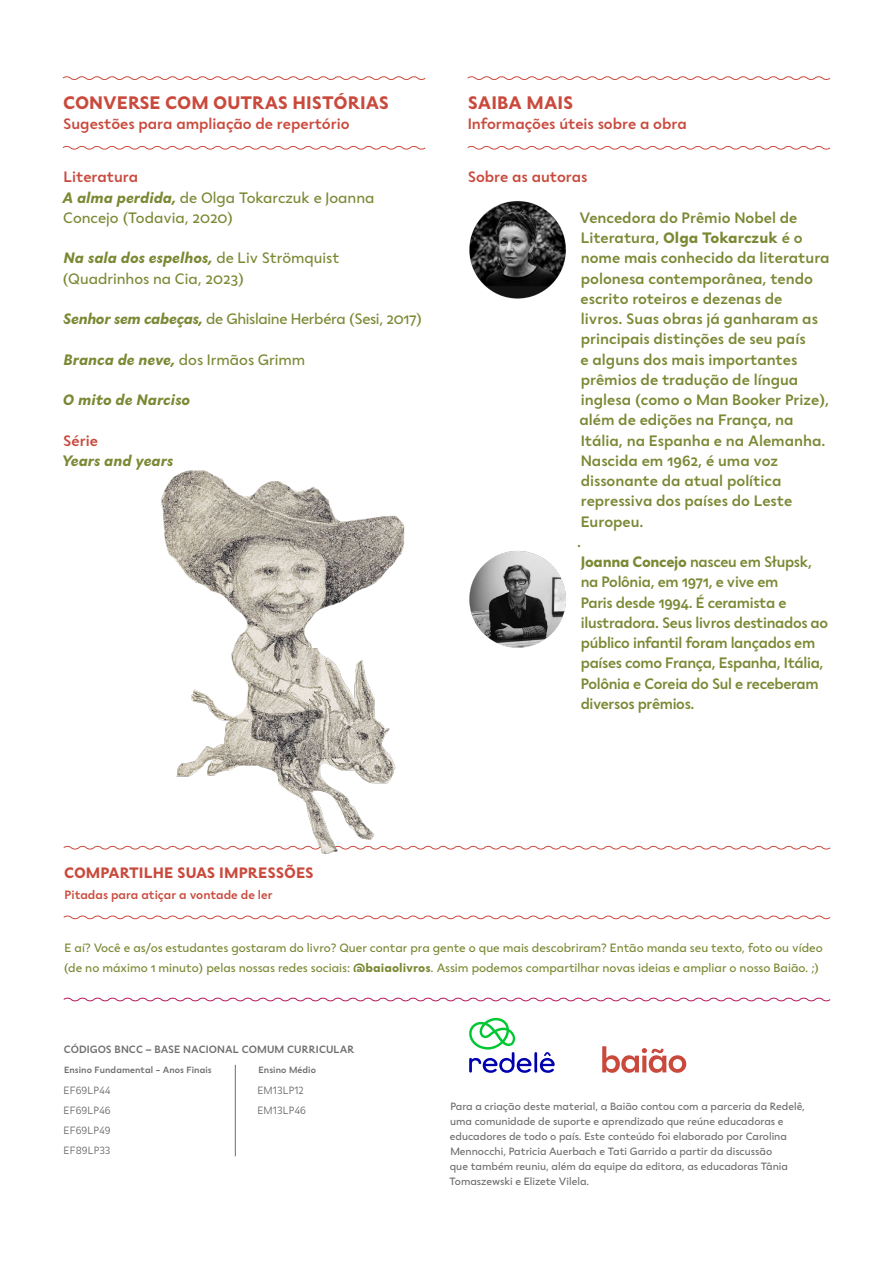
<style>
.page{position:relative;width:893px;height:1263px;background:#fff}
.page>*{position:absolute;margin:0;border:0;box-sizing:border-box;transform-origin:0 0}
.t1{font:700 18px "Seiva";color:#c94a3d}
.t2{font:500 15px/20.2px "Seiva";color:#7b8834}
.t3{font:15px/20.2px "Seiva";color:#7b8834}
.t4{font:500 15px "Seiva";color:#c94a3d}
.t5{font:15px "Seiva";letter-spacing:-.02em;color:#7b8834}
.t6{font:italic 700 15px "Seiva";color:#7b8834}
.t7{font:700 15px "Seiva";color:#c94a3d}
.t8{font:12px/20.2px "Seiva";color:#7b8834}
.t9{font:500 12px "Seiva";color:#c94a3d}
.t10{font:10.5px/15px "Seiva";color:#6d6d6d}
.t11{font:300 10.5px/20.2px "Seiva";letter-spacing:.01em;color:#6d6d6d;text-align:justify}
.t12{font:500 10.5px "Seiva";letter-spacing:.01em;color:#6d6d6d}
.t13{font:500 9px "Seiva";letter-spacing:.01em;color:#6d6d6d}
.s1{font-weight:500;color:#c94a3d}
.s2{font-weight:700;font-style:italic}
.s3{font-weight:700}
</style>
<div class="page">
<svg style="left:62px;top:76px;width:364px;height:4px"></svg>
<svg style="left:62px;top:146px;width:364px;height:4px"></svg>
<hr style="left:235px;top:1065px;width:1px;height:91px;background:#6d6d6d">
<svg style="left:467px;top:76px;width:364px;height:4px"></svg>
<svg style="left:467px;top:146px;width:364px;height:4px"></svg>
<img style="left:469px;top:201px;width:97px;height:98px">
<img style="left:469px;top:550px;width:97px;height:98px">
<svg style="left:63px;top:845px;width:768px;height:5px"></svg>
<svg style="left:63px;top:915px;width:768px;height:5px"></svg>
<svg style="left:63px;top:997px;width:768px;height:5px"></svg>
<svg style="left:602px;top:1046px;width:84px;height:27px"></svg>
<hr style="left:534px;top:1052px;width:3px;height:20px;background:#0000af">
<svg style="left:540px;top:1052px;width:15px;height:21px"></svg>
<svg style="left:469px;top:1018px;width:62px;height:55px"></svg>
<img style="left:148px;top:470px;width:278px;height:384px">
<p class="t1" style="left:63px;top:91px;width:327px">CONVERSE COM OUTRAS HISTÓRIAS</p>
<p class="t4" style="left:63px;top:114px;width:288px">Sugestões para ampliação de repertório</p>
<p class="t3" style="left:62px;top:167px;width:314px"><span class="s1">Literatura<br></span><span class="s2">A alma perdida,</span> de Olga Tokarczuk e Joanna<br>Concejo (Todavia, 2020)</p>
<p class="t3" style="left:62px;top:248px;width:278px"><span class="s2">Na sala dos espelhos,</span> de Liv Strömquist (Quadrinhos na Cia, 2023)</p>
<p class="t5" style="left:63px;top:310px;width:360px"><span class="s2">Senhor sem cabeças,</span> de Ghislaine Herbéra (Sesi, 2017)</p>
<p class="t3" style="left:63px;top:349px;width:243px"><span class="s2">Branca de neve,</span> dos Irmãos Grimm</p>
<p class="t6" style="left:63px;top:390px;width:129px">O mito de Narciso</p>
<p class="t4" style="left:63px;top:431px;width:36px">Série</p>
<p class="t6" style="left:62px;top:451px;width:113px">Years and years</p>
<p class="t1" style="left:468px;top:91px;width:107px">SAIBA MAIS</p>
<p class="t4" style="left:468px;top:114px;width:220px">Informações úteis sobre a obra</p>
<p class="t4" style="left:468px;top:168px;width:121px">Sobre as autoras</p>
<p class="t2" style="left:577px;top:207px;width:254px">Vencedora do Prêmio Nobel de<br>Literatura, <span class="s3">Olga Tokarczuk</span> é o nome mais conhecido da literatura polonesa contemporânea, tendo escrito roteiros e dezenas de<br>livros. Suas obras já ganharam as principais distinções de seu país<br>e alguns dos mais importantes prêmios de tradução de língua inglesa (como o Man Booker Prize), além de edições na França, na<br>Itália, na Espanha e na Alemanha.<br>Nascida em 1962, é uma voz dissonante da atual política repressiva dos países do Leste<br>Europeu.<br>.<br><span class="s3">Joanna Concejo</span> nasceu em Słupsk, na Polônia, em 1971, e vive em<br>Paris desde 1994. É ceramista e ilustradora. Seus livros destinados ao público infantil foram lançados em países como França, Espanha, Itália,<br>Polônia e Coreia do Sul e receberam diversos prêmios.</p>
<p class="t7" style="left:64px;top:864px;width:251px">COMPARTILHE SUAS IMPRESSÕES</p>
<p class="t9" style="left:65px;top:887px;width:209px">Pitadas para atiçar a vontade de ler</p>
<p class="t8" style="left:64px;top:937px;width:761px">E aí? Você e as/os estudantes gostaram do livro? Quer contar pra gente o que mais descobriram? Então manda seu texto, foto ou vídeo (de no máximo 1 minuto) pelas nossas redes sociais: <span class="s3">@baiaolivros</span>. Assim podemos compartilhar novas ideias e ampliar o nosso Baião. ;)</p>
<p class="t12" style="left:64px;top:1043px;width:292px">CÓDIGOS BNCC – BASE NACIONAL COMUM CURRICULAR</p>
<p class="t13" style="left:64px;top:1065px;width:149px">Ensino Fundamental - Anos Finais</p>
<p class="t11" style="left:64px;top:1080px;width:49px">EF69LP44<br>EF69LP46<br>EF69LP49<br>EF89LP33</p>
<p class="t13" style="left:259px;top:1065px;width:59px">Ensino Médio</p>
<p class="t11" style="left:257px;top:1080px;width:50px">EM13LP12<br>EM13LP46</p>
<p class="t10" style="left:449px;top:1099px;width:357px">Para a criação deste material, a Baião contou com a parceria da Redelê, uma comunidade de suporte e aprendizado que reúne educadoras e educadores de todo o país. Este conteúdo foi elaborado por Carolina Mennocchi, Patricia Auerbach e Tati Garrido a partir da discussão<br>que também reuniu, além da equipe da editora, as educadoras Tânia Tomaszewski e Elizete Vilela.</p>
</div>
